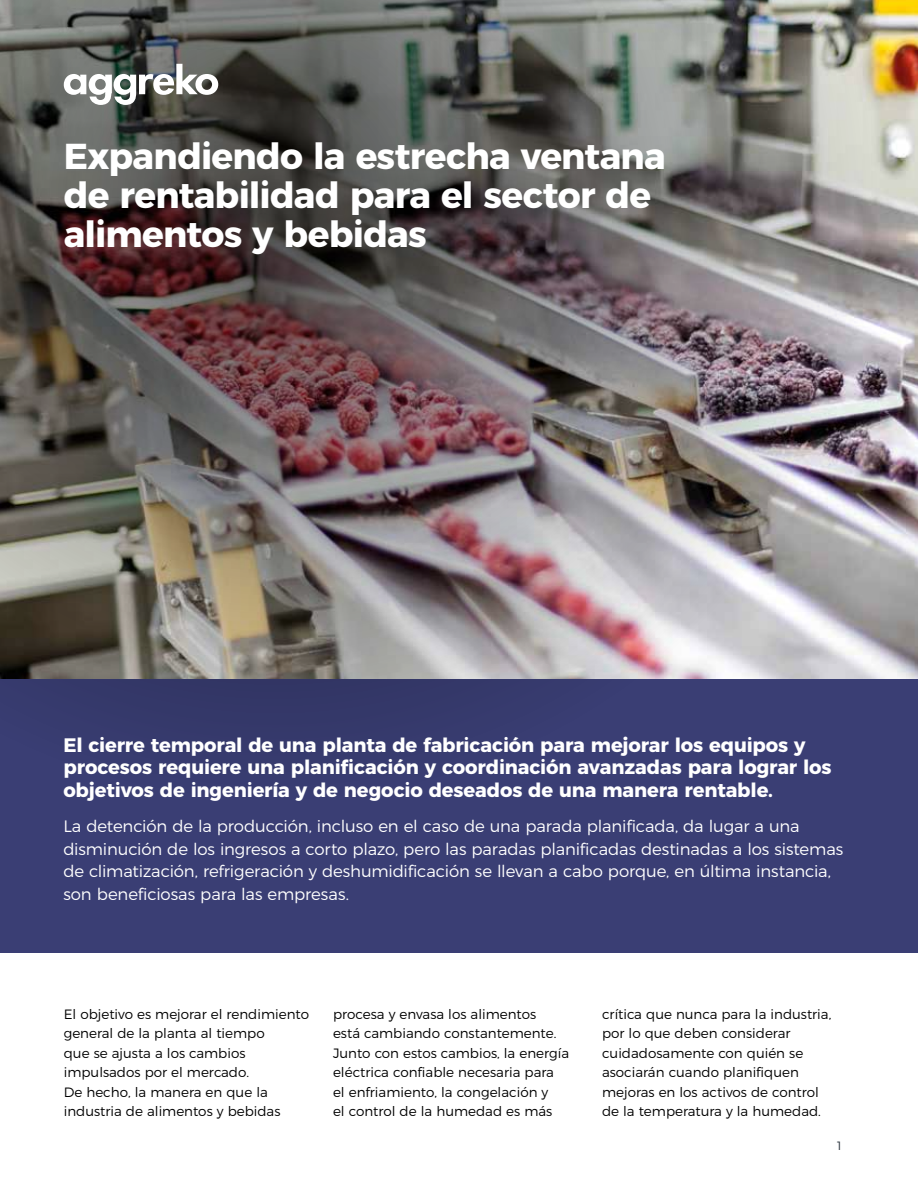
<style>
.page{position:relative;width:918px;height:1188px;background:#fff}
.page>*{position:absolute;margin:0;border:0;box-sizing:border-box;transform-origin:0 0}
.t1{font:700 36px/39px "Montserrat";letter-spacing:-.02em;color:#fff}
.t2{font:700 19.5px/22.8px "Montserrat";letter-spacing:-.01em;color:#fff}
.t3{font:300 16.5px/22.5px "Montserrat";letter-spacing:-.01em;color:#fff}
.t4{font:300 13.5px/19.5px "Montserrat";color:#000}
.t5{font:300 12px "Montserrat";color:#252f39}
</style>
<div class="page">
<div style="left:0;top:678px;width:918px;height:274px;background:#3a3e74"></div>
<img style="left:878px;top:0;width:40px;height:678px">
<img style="left:0;top:0;width:878px;height:725px">
<svg style="left:64px;top:64px;width:154px;height:41px"></svg>
<h1 class="t1" style="left:64px;top:134px;width:604px">Expandiendo la estrecha ventana de rentabilidad para el sector de alimentos y bebidas</h1>
<h2 class="t2" style="left:63px;top:732px;width:770px">El cierre temporal de una planta de fabricación para mejorar los equipos y procesos requiere una planificación y coordinación avanzadas para lograr los objetivos de ingeniería y de negocio deseados de una manera rentable.</h2>
<p class="t3" style="left:63px;top:814px;width:781px">La detención de la producción, incluso en el caso de una parada planificada, da lugar a una disminución de los ingresos a corto plazo, pero las paradas planificadas destinadas a los sistemas de climatización, refrigeración y deshumidificación se llevan a cabo porque, en última instancia, son beneficiosas para las empresas.</p>
<p class="t4" style="left:64px;top:1003px;width:247px">El objetivo es mejorar el rendimiento general de la planta al tiempo<br>que se ajusta a los cambios impulsados por el mercado.<br>De hecho, la manera en que la industria de alimentos y bebidas</p>
<p class="t4" style="left:333px;top:1003px;width:238px">procesa y envasa los alimentos<br>está cambiando constantemente.<br>Junto con estos cambios, la energía eléctrica confiable necesaria para<br>el enfriamiento, la congelación y<br>el control de la humedad es más</p>
<p class="t4" style="left:602px;top:1003px;width:231px">crítica que nunca para la industria, por lo que deben considerar cuidadosamente con quién se asociarán cuando planifiquen mejoras en los activos de control de la temperatura y la humedad.</p>
<p class="t5" style="left:837px;top:1137px;width:6px">1</p>
</div>
